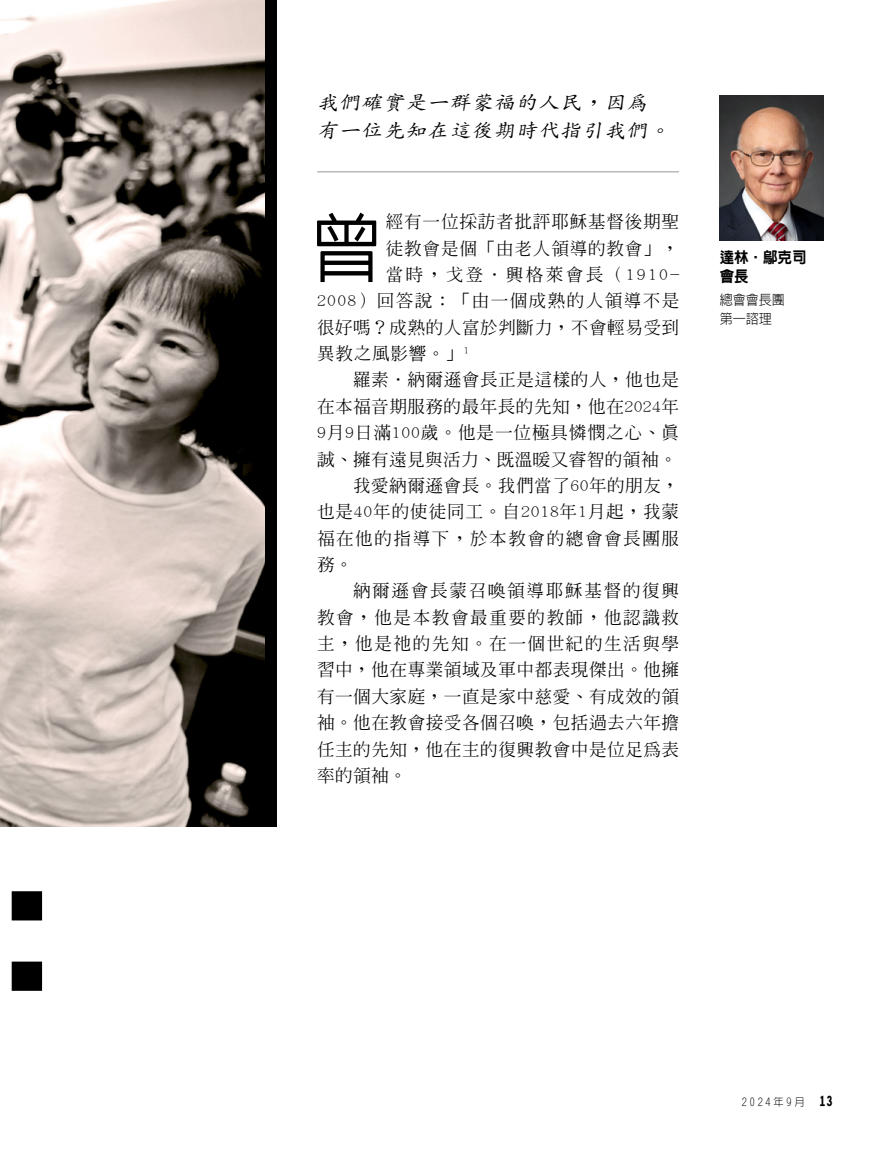
<style>
.page{position:relative;width:893px;height:1161px;background:#fff}
.page>*{position:absolute;margin:0;border:0;box-sizing:border-box;transform-origin:0 0}
.t1{font:900 150px "AR Hei B5";color:#000;scale:.96 1}
.ARTCL_para_first_p1_first{font:500 75.9px "AR Hei B5";color:#000;scale:.96 1}
.ARTCL_kicker_p1_kicker{font:500 19.2px/27.3px "AR Kai B5";color:#000;scale:1.11 1}
.ARTCL_para_p1___p2___nomarker_lists{font:500 17.25px/26.4px "AR Ming B5";letter-spacing:.03em;color:#000;text-align:justify}
.ARTCL_para_first_p1_first-2{font:500 17.25px "AR Ming B5";letter-spacing:.04em;color:#000}
.ARTCL_para_first_p1_first-3{font:500 17.25px "AR Ming B5";letter-spacing:.075em;color:#000}
.ARTCL_para_first_p1_first-4{font:500 17.25px "AR Ming B5";letter-spacing:.135em;color:#000}
.ARTCL-BY_para_first_p1_author-name{font:800 15.3px/18.9px "AR Hei B5";letter-spacing:-.005em;color:#000;scale:.95 1}
.ARTCL-BY_para_p1_author-role{font:300 13.8px/18.9px "AR Hei B5";letter-spacing:-.005em;color:#000;scale:.95 1}
.t2{font:300 10.65px "AR Hei B5";letter-spacing:.28em;color:#000;scale:.95 1}
.s1{font-weight:800;font-size:13.05px}
</style>
<div class="page">
<img style="left:720px;top:96px;width:104px;height:144px">
<div style="left:265px;top:0;width:12px;height:826px;background:#000"></div>
<img style="left:0;top:0;width:265px;height:826px">
<hr style="left:318px;top:171px;width:360px;height:1px;background:#b8baba">
<h1 class="t1" style="left:-45px;top:866px;width:151px">：</h1>
<p class="ARTCL_kicker_p1_kicker" style="left:317px;top:89px;width:322px">我們確實是一群蒙福的人民，因為有一位先知在這後期時代指引我們。</p>
<p class="ARTCL_para_first_p1_first" style="left:310px;top:210px;width:77px">曾</p>
<p class="ARTCL_para_first_p1_first-2" style="left:386px;top:213px;width:295px">經有一位採訪者批評耶穌基督後期聖</p>
<p class="ARTCL_para_first_p1_first-2" style="left:386px;top:239px;width:295px">徒教會是個「由老人領導的教會」，</p>
<p class="ARTCL_para_first_p1_first-4" style="left:386px;top:266px;width:295px">當時，戈登·興格萊會長（1910-</p>
<p class="ARTCL_para_first_p1_first-3" style="left:317px;top:292px;width:364px">2008）回答說：「由一個成熟的人領導不是</p>
<p class="ARTCL_para_first_p1_first-2" style="left:317px;top:319px;width:364px">很好嗎？成熟的人富於判斷力，不會輕易受到</p>
<p class="ARTCL_para_first_p1_first-2" style="left:317px;top:345px;width:153px">異教之風影響。」<sup>1</sup></p>
<p class="ARTCL_para_p1___p2___nomarker_lists" style="left:317px;top:367px;width:364px;text-indent:36px">羅素·納爾遜會長正是這樣的人，他也是在本福音期服務的最年長的先知，他在2024年9月9日滿100歲。他是一位極具憐憫之心、真誠、擁有遠見與活力、既溫暖又睿智的領袖。</p>
<p class="ARTCL_para_p1___p2___nomarker_lists" style="left:317px;top:472px;width:364px;text-indent:36px">我愛納爾遜會長。我們當了60年的朋友，也是40年的使徒同工。自2018年1月起，我蒙福在他的指導下，於本教會的總會會長團服務。</p>
<p class="ARTCL_para_p1___p2___nomarker_lists" style="left:317px;top:578px;width:364px;text-indent:36px">納爾遜會長蒙召喚領導耶穌基督的復興教會，他是本教會最重要的教師，他認識救主，他是祂的先知。在一個世紀的生活與學習中，他在專業領域及軍中都表現傑出。他擁有一個大家庭，一直是家中慈愛、有成效的領袖。他在教會接受各個召喚，包括過去六年擔任主的先知，他在主的復興教會中是位足為表率的領袖。</p>
<p class="ARTCL-BY_para_first_p1_author-name" style="left:720px;top:248px;width:93px">達林·鄔克司會長</p>
<p class="ARTCL-BY_para_p1_author-role" style="left:720px;top:290px;width:70px">總會會長團第一諮理</p>
<p class="t2" style="left:742px;top:1096px;width:97px">2024年9月 <span class="s1">13</span></p>
</div>
